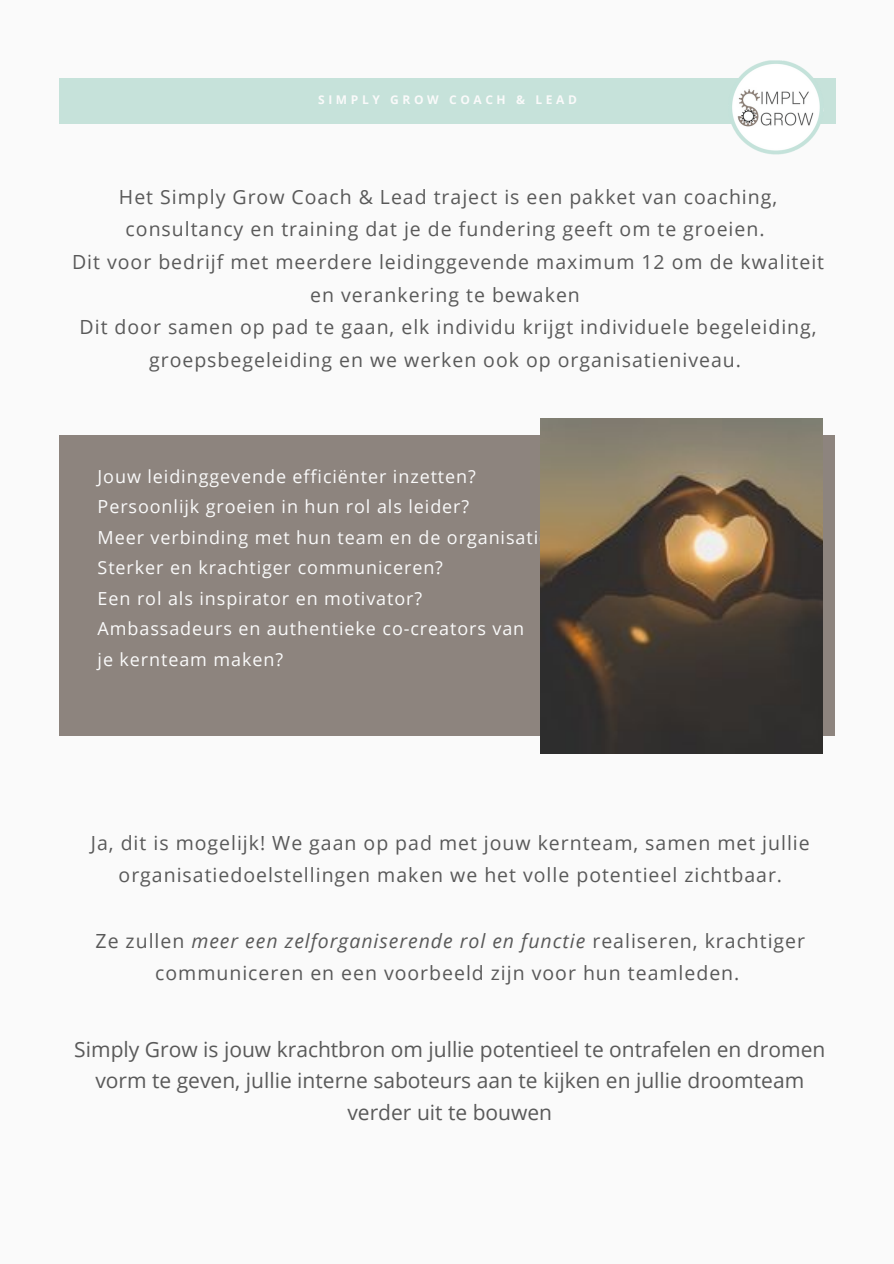
<style>
.page{position:relative;width:894px;height:1264px;background:#fff}
.page>*{position:absolute;margin:0;border:0;box-sizing:border-box;transform-origin:0 0}
.t1{font:21px/31.5px "Open Sans";color:#595959;text-align:center}
.t2{font:19.5px/32.7px "Open Sans";letter-spacing:.05em;color:#595959;text-align:center}
.t3{font:18px/30.5px "Open Sans";letter-spacing:.05em;color:#fafafa}
.t4{font:700 12px "Open Sans";letter-spacing:.3em;color:#fafafa}
.s1{font-style:italic}
</style>
<div class="page">
<div style="left:0;top:0;width:893px;height:1263px;background:#fafafa"></div>
<div style="left:59px;top:78px;width:777px;height:45px;background:#c6e2da"></div>
<img style="left:728px;top:60px;width:94px;height:95px">
<div style="left:59px;top:435px;width:776px;height:300px;background:#8d847e"></div>
<img style="left:540px;top:418px;width:282px;height:335px">
<p class="t4" style="left:318px;top:91px;width:260px">SIMPLY GROW COACH &amp; LEAD</p>
<p class="t2" style="left:72px;top:180px;width:753px">Het Simply Grow Coach &amp; Lead traject is een pakket van coaching, consultancy en training dat je de fundering geeft om te groeien.<br>Dit voor bedrijf met meerdere leidinggevende maximum 12 om de kwaliteit en verankering te bewaken<br>Dit door samen op pad te gaan, elk individu krijgt individuele begeleiding, groepsbegeleiding en we werken ook op organisatieniveau.</p>
<h2 class="t3" style="left:98px;top:460px;width:461px">Jouw leidinggevende efficiënter inzetten?<br>Persoonlijk groeien in hun rol als leider?<br>Meer verbinding met hun team en de organisatie?<br>Sterker en krachtiger communiceren?<br>Een rol als inspirator en motivator?<br>Ambassadeurs en authentieke co-creators van<br>je kernteam maken?</h2>
<h1 class="t2" style="left:91px;top:825px;width:720px">Ja, dit is mogelijk! We gaan op pad met jouw kernteam, samen met jullie organisatiedoelstellingen maken we het volle potentieel zichtbaar.</h1>
<h1 class="t2" style="left:95px;top:923px;width:711px">Ze zullen <span class="s1">meer een zelforganiserende rol en functie</span> realiseren, krachtiger communiceren en een voorbeeld zijn voor hun teamleden.</h1>
<h1 class="t1" style="left:74px;top:1032px;width:752px">Simply Grow is jouw krachtbron om jullie potentieel te ontrafelen en dromen vorm te geven, jullie interne saboteurs aan te kijken en jullie droomteam verder uit te bouwen</h1>
</div>
